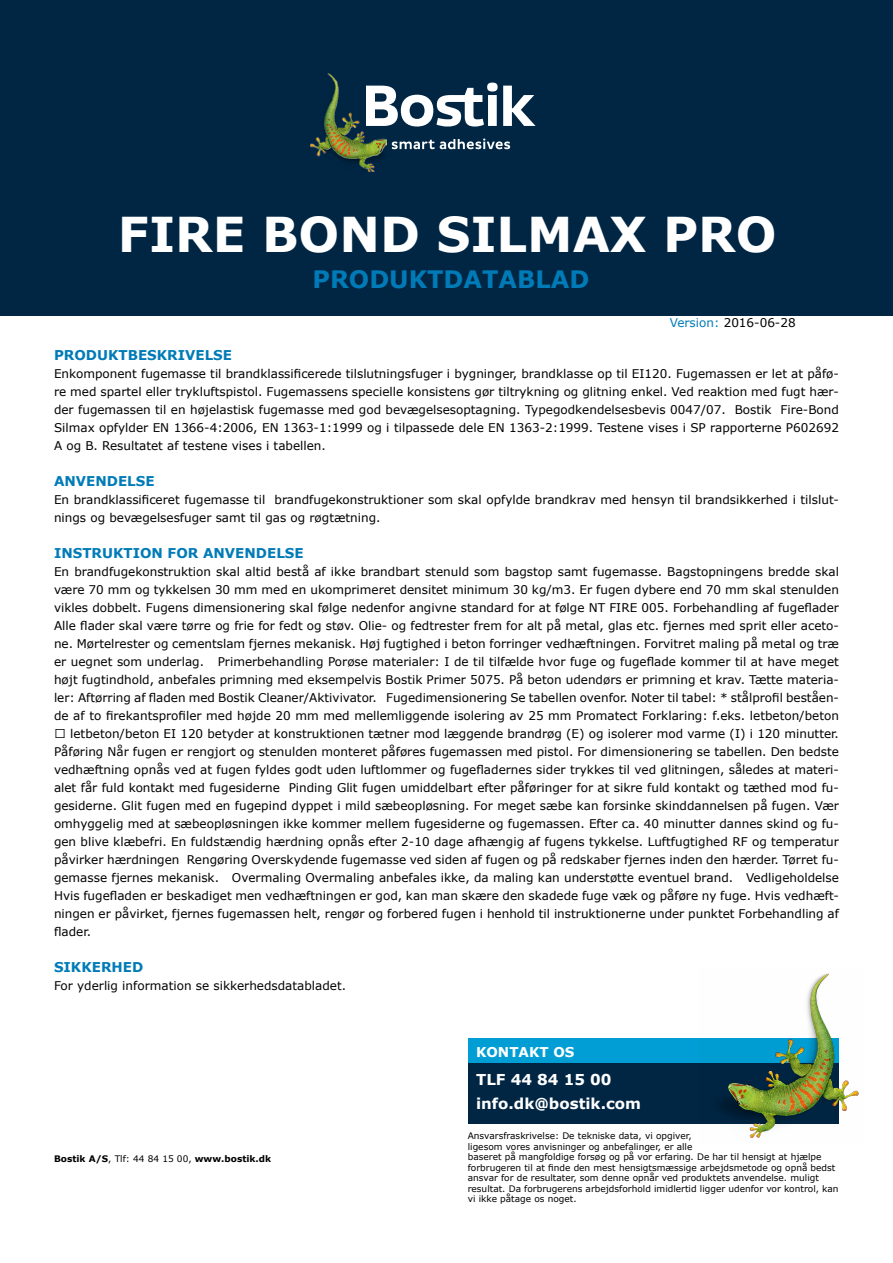
<style>
.page{position:relative;width:893px;height:1263px;background:#fff}
.page>*{position:absolute;margin:0;border:0;box-sizing:border-box;transform-origin:0 0}
.t1{font:700 48px "Verdana";color:#fff}
.t2{font:700 24px "Verdana";color:#007bb7}
.t3{font:700 23.55px "Verdana";color:#fff}
.t4{font:700 19.05px "Verdana";color:#fff}
.t5{font:700 15px/24px "Verdana";color:#fff}
.t6{font:700 13.5px "Verdana";color:#007bb7}
.t7{font:700 13.5px "Verdana";color:#fff}
.t8{font:12px/18px "Verdana";color:#000;text-align:justify}
.t9{font:9px/10.5px "Verdana";color:#000}
.t10{font:700 9px "Verdana";color:#000}
.s1{color:#007bb7}
.s2{font-weight:400}
</style>
<div class="page">
<div style="left:0;top:0;width:893px;height:316px;background:#002644"></div>
<img style="left:311px;top:73px;width:75px;height:98px">
<svg style="left:392px;top:139px;width:118px;height:10px"></svg>
<svg style="left:366px;top:83px;width:170px;height:44px"></svg>
<div style="left:469px;top:1038px;width:370px;height:26px;background:#009ed4"></div>
<div style="left:469px;top:1063px;width:370px;height:61px;background:#002644"></div>
<img style="left:719px;top:973px;width:140px;height:165px">
<h1 class="t1" style="left:118px;top:201px;width:660px">FIRE BOND SILMAX PRO</h1>
<h2 class="t2" style="left:313px;top:262px;width:278px">PRODUKTDATABLAD</h2>
<p class="t8" style="left:670px;top:313px;width:127px"><span class="s1">Version:</span> 2016-06-28</p>
<p class="t6" style="left:54px;top:346px;width:180px">PRODUKTBESKRIVELSE</p>
<p class="t8" style="left:54px;top:365px;width:786px">Enkomponent fugemasse til brandklassificerede tilslutningsfuger i bygninger, brandklasse op til EI120. Fugemassen er let at påfø&shy;re med spartel eller trykluftspistol. Fugemassens specielle konsistens gør tiltrykning og glitning enkel. Ved reaktion med fugt hær&shy;der fugemassen til en højelastisk fugemasse med god bevægelsesoptagning. Typegodkendelsesbevis 0047/07. Bostik Fire-Bond Silmax opfylder EN 1366-4:2006, EN 1363-1:1999 og i tilpassede dele EN 1363-2:1999. Testene vises i SP rapporterne P602692<br>A og B. Resultatet af testene vises i tabellen.</p>
<p class="t6" style="left:54px;top:472px;width:102px">ANVENDELSE</p>
<p class="t8" style="left:54px;top:491px;width:786px">En brandklassificeret fugemasse til brandfugekonstruktioner som skal opfylde brandkrav med hensyn til brandsikkerhed i tilslut&shy;nings og bevægelsesfuger samt til gas og røgtætning.</p>
<p class="t6" style="left:54px;top:544px;width:251px">INSTRUKTION FOR ANVENDELSE</p>
<p class="t8" style="left:54px;top:563px;width:786px">En brandfugekonstruktion skal altid bestå af ikke brandbart stenuld som bagstop samt fugemasse. Bagstopningens bredde skal</p>
<p class="t8" style="left:54px;top:581px;width:786px">være 70 mm og tykkelsen 30 mm med en ukomprimeret densitet minimum 30 kg/m3. Er fugen dybere end 70 mm skal stenulden</p>
<p class="t8" style="left:54px;top:599px;width:786px">vikles dobbelt. Fugens dimensionering skal følge nedenfor angivne standard for at følge NT FIRE 005. Forbehandling af fugeflader</p>
<p class="t8" style="left:54px;top:617px;width:786px">Alle flader skal være tørre og frie for fedt og støv. Olie- og fedtrester frem for alt på metal, glas etc. fjernes med sprit eller aceto-</p>
<p class="t8" style="left:54px;top:635px;width:786px">ne. Mørtelrester og cementslam fjernes mekanisk. Høj fugtighed i beton forringer vedhæftningen. Forvitret maling på metal og træ</p>
<p class="t8" style="left:54px;top:653px;width:786px">er uegnet som underlag. Primerbehandling Porøse materialer: I de til tilfælde hvor fuge og fugeflade kommer til at have meget</p>
<p class="t8" style="left:54px;top:671px;width:786px">højt fugtindhold, anbefales primning med eksempelvis Bostik Primer 5075. På beton udendørs er primning et krav. Tætte materia-</p>
<p class="t8" style="left:54px;top:689px;width:786px">ler: Aftørring af fladen med Bostik Cleaner/Aktivivator. Fugedimensionering Se tabellen ovenfor. Noter til tabel: * stålprofil beståen-</p>
<p class="t8" style="left:54px;top:707px;width:786px">de af to firekantsprofiler med højde 20 mm med mellemliggende isolering av 25 mm Promatect Forklaring: f.eks. letbeton/beton</p>
<p class="t8" style="left:70px;top:725px;width:770px">letbeton/beton EI 120 betyder at konstruktionen tætner mod læggende brandrøg (E) og isolerer mod varme (I) i 120 minutter.</p>
<p class="t8" style="left:54px;top:743px;width:786px">Påføring Når fugen er rengjort og stenulden monteret påføres fugemassen med pistol. For dimensionering se tabellen. Den bedste</p>
<p class="t8" style="left:54px;top:761px;width:786px">vedhæftning opnås ved at fugen fyldes godt uden luftlommer og fugefladernes sider trykkes til ved glitningen, således at materi-</p>
<p class="t8" style="left:54px;top:779px;width:786px">alet får fuld kontakt med fugesiderne Pinding Glit fugen umiddelbart efter påføringer for at sikre fuld kontakt og tæthed mod fu-</p>
<p class="t8" style="left:54px;top:797px;width:786px">gesiderne. Glit fugen med en fugepind dyppet i mild sæbeopløsning. For meget sæbe kan forsinke skinddannelsen på fugen. Vær</p>
<p class="t8" style="left:54px;top:815px;width:786px">omhyggelig med at sæbeopløsningen ikke kommer mellem fugesiderne og fugemassen. Efter ca. 40 minutter dannes skind og fu-</p>
<p class="t8" style="left:54px;top:833px;width:786px">gen blive klæbefri. En fuldstændig hærdning opnås efter 2-10 dage afhængig af fugens tykkelse. Luftfugtighed RF og temperatur</p>
<p class="t8" style="left:54px;top:851px;width:786px">påvirker hærdningen Rengøring Overskydende fugemasse ved siden af fugen og på redskaber fjernes inden den hærder. Tørret fu-</p>
<p class="t8" style="left:54px;top:869px;width:786px">gemasse fjernes mekanisk. Overmaling Overmaling anbefales ikke, da maling kan understøtte eventuel brand. Vedligeholdelse</p>
<p class="t8" style="left:54px;top:887px;width:786px">Hvis fugefladen er beskadiget men vedhæftningen er god, kan man skære den skadede fuge væk og påføre ny fuge. Hvis vedhæft-</p>
<p class="t8" style="left:54px;top:905px;width:786px">ningen er påvirket, fjernes fugemassen helt, rengør og forbered fugen i henhold til instruktionerne under punktet Forbehandling af</p>
<p class="t8" style="left:54px;top:923px;width:39px">flader.</p>
<p class="t6" style="left:54px;top:958px;width:91px">SIKKERHED</p>
<p class="t8" style="left:54px;top:977px;width:294px">For yderlig information se sikkerhedsdatabladet.</p>
<p class="t10" style="left:54px;top:1152px;width:219px">Bostik A/S<span class="s2">, Tlf: 44 84 15 00,</span> www.bostik.dk</p>
<p class="t7" style="left:476px;top:1042px;width:100px">KONTAKT OS</p>
<p class="t5" style="left:476px;top:1067px;width:166px">TLF 44 84 15 00 info.dk@bostik.com</p>
<h3 class="t4" style="left:476px;top:1063px;width:118px">Smart help</h3>
<h3 class="t3" style="left:476px;top:1083px;width:219px">1-800-726-7845</h3>
<p class="t9" style="left:468px;top:1130px;width:372px">Ansvarsfraskrivelse: De tekniske data, vi opgiver,<br>ligesom vores anvisninger og anbefalinger, er alle<br>baseret på mangfoldige forsøg og på vor erfaring. De har til hensigt at hjælpe forbrugeren til at finde den mest hensigtsmæssige arbejdsmetode og opnå bedst ansvar for de resultater, som denne opnår ved produktets anvendelse. muligt resultat. Da forbrugerens arbejdsforhold imidlertid ligger udenfor vor kontrol, kan vi ikke påtage os noget.</p>
</div>
